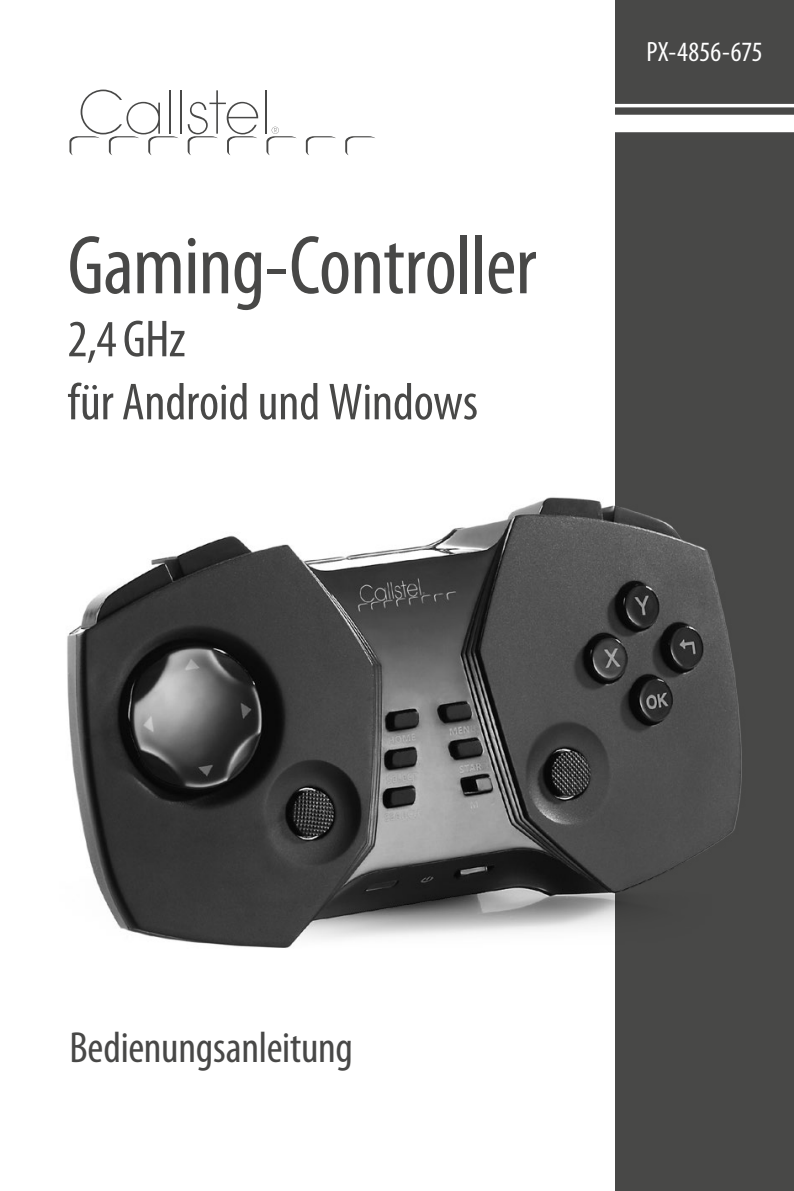
<style>
.page{position:relative;width:794px;height:1191px;background:#fff}
.page>*{position:absolute;margin:0;border:0;box-sizing:border-box;transform-origin:0 0}
.t1{font:condensed 84px "Myriad Pro";letter-spacing:-.01em;color:#484847}
.t2{font:condensed 52.5px "Myriad Pro";letter-spacing:-.005em;color:#484847}
.t3{font:condensed 43.75px "Myriad Pro";letter-spacing:-.005em;color:#484847}
.t4{font:condensed 28px "Myriad Pro";letter-spacing:.005em;color:#fff}
</style>
<div class="page">
<div style="left:615px;top:0;width:179px;height:1191px;background:#484847"></div>
<div style="left:614px;top:115px;width:180px;height:17px;background:#fff"></div>
<hr style="left:614px;top:104px;width:180px;height:3px;background:#fff">
<img style="left:67px;top:497px;width:675px;height:451px">
<svg style="left:306px;top:136px;width:30px;height:19px"></svg>
<svg style="left:345px;top:136px;width:30px;height:19px"></svg>
<svg style="left:69px;top:90px;width:109px;height:65px"></svg>
<hr style="left:169px;top:90px;width:2px;height:44px;background:#484847">
<hr style="left:180px;top:90px;width:1px;height:44px;background:#484847">
<svg style="left:188px;top:90px;width:70px;height:65px"></svg>
<hr style="left:265px;top:90px;width:2px;height:44px;background:#484847">
<svg style="left:266px;top:127px;width:31px;height:28px"></svg>
<p class="t1" style="left:67px;top:220px;width:470px">Gaming-Controller</p>
<p class="t2" style="left:67px;top:310px;width:119px">2,4 GHz</p>
<p class="t2" style="left:67px;top:373px;width:412px">für Android und Windows</p>
<p class="t4" style="left:646px;top:36px;width:118px">PX-4856-675</p>
<p class="t3" style="left:69px;top:1023px;width:285px">Bedienungsanleitung</p>
</div>
